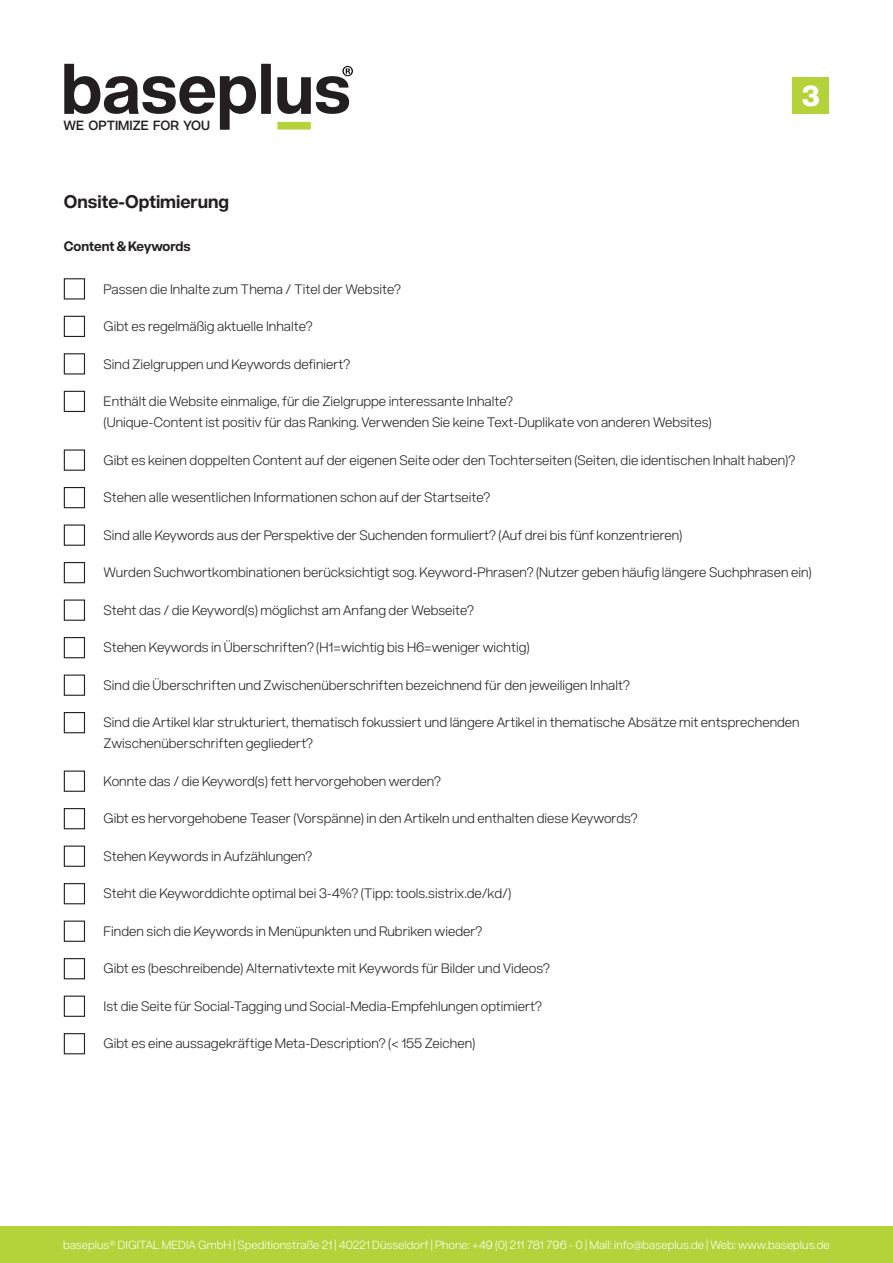
<style>
.page{position:relative;width:893px;height:1263px;background:#fff}
.page>*{position:absolute;margin:0;border:0;box-sizing:border-box;transform-origin:0 0}
.t1{font:800 28.5px "Acronym";color:#fff}
.t2{font:700 18px "Acronym";color:#231f20}
.t3{font:300 13.5px/21px "Acronym";color:#231f20}
.t4{font:700 13.5px "Acronym";color:#231f20}
.t5{font:600 13.2px "Acronym";color:#231f20}
.t6{font:300 11.7px "Acronym";color:#fff}
</style>
<div class="page">
<div style="left:0;top:1226px;width:893px;height:37px;background:#b4d33a"></div>
<div style="left:792px;top:77px;width:37px;height:37px;background:#b4d33a"></div>
<svg style="left:64px;top:64px;width:192px;height:66px"></svg>
<div style="left:261px;top:64px;width:10px;height:50px;background:#231f20"></div>
<div style="left:277px;top:122px;width:34px;height:8px;background:#b4d33a"></div>
<svg style="left:277px;top:66px;width:76px;height:48px"></svg>
<div style="left:64px;top:278px;width:21px;height:21px;border:1px solid #231f20"></div>
<div style="left:64px;top:316px;width:21px;height:21px;border:1px solid #231f20"></div>
<div style="left:64px;top:353px;width:21px;height:21px;border:1px solid #231f20"></div>
<div style="left:64px;top:391px;width:21px;height:21px;border:1px solid #231f20"></div>
<div style="left:64px;top:449px;width:21px;height:22px;border:1px solid #231f20"></div>
<div style="left:64px;top:487px;width:21px;height:21px;border:1px solid #231f20"></div>
<div style="left:64px;top:524px;width:21px;height:22px;border:1px solid #231f20"></div>
<div style="left:64px;top:562px;width:21px;height:21px;border:1px solid #231f20"></div>
<div style="left:64px;top:599px;width:21px;height:22px;border:1px solid #231f20"></div>
<div style="left:64px;top:637px;width:21px;height:21px;border:1px solid #231f20"></div>
<div style="left:64px;top:674px;width:21px;height:22px;border:1px solid #231f20"></div>
<div style="left:64px;top:712px;width:21px;height:21px;border:1px solid #231f20"></div>
<div style="left:64px;top:770px;width:21px;height:22px;border:1px solid #231f20"></div>
<div style="left:64px;top:808px;width:21px;height:21px;border:1px solid #231f20"></div>
<div style="left:64px;top:845px;width:21px;height:22px;border:1px solid #231f20"></div>
<div style="left:64px;top:883px;width:21px;height:21px;border:1px solid #231f20"></div>
<div style="left:64px;top:920px;width:21px;height:22px;border:1px solid #231f20"></div>
<div style="left:64px;top:958px;width:21px;height:21px;border:1px solid #231f20"></div>
<div style="left:64px;top:995px;width:21px;height:22px;border:1px solid #231f20"></div>
<div style="left:64px;top:1033px;width:21px;height:21px;border:1px solid #231f20"></div>
<p class="t5" style="left:64px;top:115px;width:148px">WE OPTIMIZE FOR YOU</p>
<h2 class="t2" style="left:64px;top:189px;width:167px">Onsite-Optimierung</h2>
<h1 class="t1" style="left:802px;top:74px;width:19px">3</h1>
<p class="t4" style="left:64px;top:236px;width:129px">Content &amp; Keywords</p>
<p class="t3" style="left:104px;top:278px;width:299px">Passen die Inhalte zum Thema / Titel der Website?</p>
<p class="t3" style="left:104px;top:315px;width:210px">Gibt es regelmäßig aktuelle Inhalte?</p>
<p class="t3" style="left:104px;top:353px;width:248px">Sind Zielgruppen und Keywords definiert?</p>
<p class="t3" style="left:104px;top:390px;width:610px">Enthält die Website einmalige, für die Zielgruppe interessante Inhalte?<br>(Unique-Content ist positiv für das Ranking. Verwenden Sie keine Text-Duplikate von anderen Websites)</p>
<p class="t3" style="left:104px;top:449px;width:693px">Gibt es keinen doppelten Content auf der eigenen Seite oder den Tochterseiten (Seiten, die identischen Inhalt haben)?</p>
<p class="t3" style="left:104px;top:486px;width:388px">Stehen alle wesentlichen Informationen schon auf der Startseite?</p>
<p class="t3" style="left:104px;top:524px;width:580px">Sind alle Keywords aus der Perspektive der Suchenden formuliert? (Auf drei bis fünf konzentrieren)</p>
<p class="t3" style="left:104px;top:561px;width:710px">Wurden Suchwortkombinationen berücksichtigt sog. Keyword-Phrasen? (Nutzer geben häufig längere Suchphrasen ein)</p>
<p class="t3" style="left:104px;top:599px;width:372px">Steht das / die Keyword(s) möglichst am Anfang der Webseite?</p>
<p class="t3" style="left:104px;top:636px;width:427px">Stehen Keywords in Überschriften? (H1=wichtig bis H6=weniger wichtig)</p>
<p class="t3" style="left:104px;top:674px;width:528px">Sind die Überschriften und Zwischenüberschriften bezeichnend für den jeweiligen Inhalt?</p>
<p class="t3" style="left:104px;top:711px;width:698px">Sind die Artikel klar strukturiert, thematisch fokussiert und längere Artikel in thematische Absätze mit entsprechenden<br>Zwischenüberschriften gegliedert?</p>
<p class="t3" style="left:104px;top:770px;width:339px">Konnte das / die Keyword(s) fett hervorgehoben werden?</p>
<p class="t3" style="left:104px;top:807px;width:536px">Gibt es hervorgehobene Teaser (Vorspänne) in den Artikeln und enthalten diese Keywords?</p>
<p class="t3" style="left:104px;top:845px;width:210px">Stehen Keywords in Aufzählungen?</p>
<p class="t3" style="left:104px;top:882px;width:409px">Steht die Keyworddichte optimal bei 3-4%? (Tipp: tools.sistrix.de/kd/)</p>
<p class="t3" style="left:104px;top:920px;width:380px">Finden sich die Keywords in Menüpunkten und Rubriken wieder?</p>
<p class="t3" style="left:104px;top:957px;width:448px">Gibt es (beschreibende) Alternativtexte mit Keywords für Bilder und Videos?</p>
<p class="t3" style="left:104px;top:995px;width:440px">Ist die Seite für Social-Tagging und Social-Media-Empfehlungen optimiert?</p>
<p class="t3" style="left:104px;top:1032px;width:373px">Gibt es eine aussagekräftige Meta-Description? (&lt; 155 Zeichen)</p>
<p class="t6" style="left:63px;top:1236px;width:768px">baseplus® DIGITAL MEDIA GmbH | Speditionstraße 21 | 40221 Düsseldorf | Phone: +49 (0) 211 781 796 - 0 | Mail: info@baseplus.de | Web: www.baseplus.de</p>
</div>
